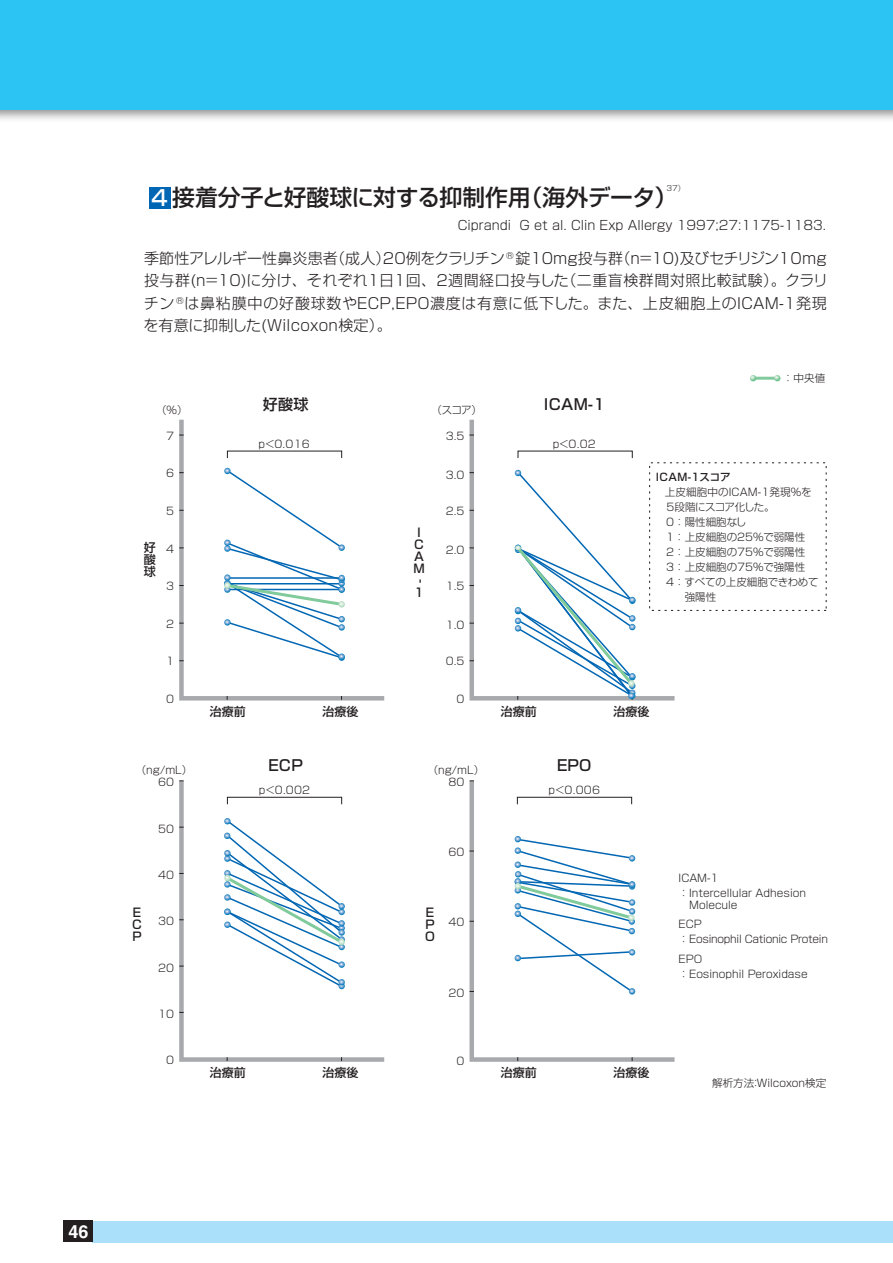
<style>
.page{position:relative;width:893px;height:1263px;background:#fff}
.page>*{position:absolute;margin:0;border:0;box-sizing:border-box;transform-origin:0 0}
.t1{font:500 22.8px "Shin Go Pro";letter-spacing:-.01em;color:#231f20}
.t2{font:700 18px "Helvetica";color:#fff}
.t3{font:300 15px/22.5px "Shin Go Pro";letter-spacing:.02em;color:#231f20;text-align:justify}
.t4{font:500 15px "Shin Go Pro";letter-spacing:.02em;color:#231f20}
.t5{font:300 12.75px "Shin Go Pro";color:#231f20}
.t6{font:500 12px/12px "Shin Go Pro";color:#231f20;text-align:justify}
.t7{font:300 10.5px/15px "Shin Go Pro";color:#231f20}
.t8{font:300 10.5px/19.5px "Shin Go Pro";letter-spacing:-.025em;color:#231f20}
.t9{font:500 10.5px "Shin Go Pro";letter-spacing:.025em;color:#231f20}
.t10{font:300 7.5px "Shin Go Pro";color:#231f20}
.s1{font-size:21.3px;color:#fff}
</style>
<div class="page">
<img style="left:0;top:109px;width:893px;height:11px">
<div style="left:0;top:0;width:893px;height:109px;background:#2bc4f3"></div>
<div style="left:93px;top:1221px;width:800px;height:21px;background:#aae0f9"></div>
<div style="left:64px;top:1221px;width:29px;height:21px;background:#231f20"></div>
<div style="left:149px;top:187px;width:21px;height:22px;background:#0166b3"></div>
<svg style="left:179px;top:419px;width:206px;height:282px"></svg>
<svg style="left:469px;top:419px;width:210px;height:282px"></svg>
<svg style="left:179px;top:781px;width:206px;height:281px"></svg>
<svg style="left:469px;top:780px;width:206px;height:282px"></svg>
<div style="left:227px;top:797px;width:115px;height:7px;border:1px solid #231f20"></div>
<div style="left:517px;top:797px;width:115px;height:7px;border:1px solid #231f20"></div>
<hr style="left:753px;top:377px;width:24px;height:3px;background:#80ca9c">
<svg style="left:223px;top:818px;width:123px;height:171px"></svg>
<svg style="left:224px;top:468px;width:121px;height:193px"></svg>
<svg style="left:514px;top:836px;width:121px;height:158px"></svg>
<svg style="left:750px;top:375px;width:6px;height:6px"></svg>
<svg style="left:774px;top:375px;width:6px;height:6px"></svg>
<svg style="left:514px;top:470px;width:121px;height:230px"></svg>
<h1 class="t1" style="left:152px;top:179px;width:527px"><span class="s1">4</span> 接着分子と好酸球に対する抑制作用（海外データ）</h1>
<p class="t10" style="left:666px;top:182px;width:20px">37）</p>
<p class="t5" style="left:458px;top:214px;width:370px">Ciprandi G et al. Clin Exp Allergy 1997;27:1175-1183.</p>
<h3 class="t3" style="left:144px;top:245px;width:686px">季節性アレルギー性鼻炎患者（成人）20例をクラリチン <sup>®</sup> 錠10mg投与群（n=10)及びセチリジン10mg投与群(n=10)に分け、それぞれ1日1回、2週間経口投与した（二重盲検群間対照比較試験）。クラリチン <sup>®</sup>は鼻粘膜中の好酸球数やECP,EPO濃度は有意に低下した。また、上皮細胞上のICAM-1発現を有意に抑制した(Wilcoxon検定）。</h3>
<h3 class="t4" style="left:263px;top:392px;width:47px">好酸球</h3>
<h3 class="t4" style="left:544px;top:392px;width:62px">ICAM-1</h3>
<p class="t7" style="left:156px;top:401px;width:33px">（％）</p>
<p class="t7" style="left:431px;top:401px;width:52px">（スコア）</p>
<p class="t7" style="left:166px;top:427px;width:9px">7</p>
<p class="t7" style="left:166px;top:465px;width:9px">6</p>
<p class="t6" style="left:144px;top:540px;width:13px">好酸球</p>
<p class="t7" style="left:166px;top:502px;width:9px">5</p>
<p class="t7" style="left:166px;top:540px;width:9px">4</p>
<p class="t7" style="left:166px;top:577px;width:9px">3</p>
<p class="t7" style="left:166px;top:615px;width:9px">2</p>
<p class="t7" style="left:166px;top:653px;width:9px">1</p>
<p class="t7" style="left:166px;top:690px;width:9px">0</p>
<p class="t7" style="left:446px;top:427px;width:20px">3.5</p>
<p class="t7" style="left:258px;top:435px;width:53px">p＜0.016</p>
<p class="t7" style="left:553px;top:435px;width:45px">p＜0.02</p>
<p class="t7" style="left:446px;top:466px;width:20px">3.0</p>
<p class="t6" style="left:413px;top:525px;width:12px;text-align:center">I<br>C<br>A<br>M</p>
<p class="t6" style="left:412px;top:583px;width:5px;rotate:-90deg">-</p>
<p class="t6" style="left:415px;top:585px;width:7px">1</p>
<p class="t7" style="left:446px;top:502px;width:20px">2.5</p>
<p class="t7" style="left:446px;top:541px;width:20px">2.0</p>
<p class="t7" style="left:446px;top:577px;width:20px">1.5</p>
<p class="t7" style="left:446px;top:617px;width:20px">1.0</p>
<p class="t7" style="left:446px;top:653px;width:20px">0.5</p>
<p class="t7" style="left:456px;top:690px;width:9px">0</p>
<p class="t7" style="left:783px;top:369px;width:44px">：中央値</p>
<p class="t9" style="left:656px;top:468px;width:76px">ICAM-1スコア</p>
<p class="t7" style="left:656px;top:483px;width:164px;text-indent:9px">上皮細胞中のICAM-1発現％を　5段階にスコア化した。<br>　0：陽性細胞なし<br>　1：上皮細胞の25％で弱陽性　2：上皮細胞の75％で弱陽性　3：上皮細胞の75％で強陽性　4：すべての上皮細胞できわめて　　　強陽性</p>
<p class="t7" style="left:136px;top:761px;width:58px">（ng/mL）</p>
<p class="t7" style="left:158px;top:773px;width:17px">60</p>
<p class="t7" style="left:158px;top:820px;width:17px">50</p>
<p class="t7" style="left:158px;top:866px;width:17px">40</p>
<p class="t6" style="left:210px;top:704px;width:37px">治療前</p>
<p class="t6" style="left:322px;top:704px;width:37px">治療後</p>
<p class="t6" style="left:501px;top:704px;width:37px">治療前</p>
<p class="t6" style="left:613px;top:704px;width:37px">治療後</p>
<h3 class="t4" style="left:268px;top:753px;width:36px">ECP</h3>
<h3 class="t4" style="left:557px;top:753px;width:36px">EPO</h3>
<p class="t7" style="left:428px;top:761px;width:58px">（ng/mL）</p>
<p class="t7" style="left:449px;top:773px;width:17px">80</p>
<p class="t7" style="left:259px;top:781px;width:53px">p＜0.002</p>
<p class="t7" style="left:549px;top:781px;width:53px">p＜0.006</p>
<p class="t7" style="left:449px;top:843px;width:17px">60</p>
<p class="t6" style="left:132px;top:905px;width:11px">E C P</p>
<p class="t6" style="left:425px;top:905px;width:11px">E P O</p>
<p class="t7" style="left:158px;top:912px;width:17px">30</p>
<p class="t7" style="left:158px;top:959px;width:17px">20</p>
<p class="t7" style="left:158px;top:1005px;width:17px">10</p>
<p class="t7" style="left:449px;top:913px;width:17px">40</p>
<p class="t7" style="left:449px;top:984px;width:17px">20</p>
<p class="t7" style="left:166px;top:1051px;width:9px">0</p>
<p class="t7" style="left:456px;top:1052px;width:9px">0</p>
<p class="t6" style="left:210px;top:1065px;width:37px">治療前</p>
<p class="t6" style="left:322px;top:1065px;width:37px">治療後</p>
<p class="t6" style="left:501px;top:1065px;width:37px">治療前</p>
<p class="t6" style="left:613px;top:1065px;width:37px">治療後</p>
<p class="t7" style="left:679px;top:869px;width:129px">ICAM-1<br>：Intercellular Adhesion</p>
<p class="t7" style="left:679px;top:894px;width:60px;line-height:19.5px">　Molecule<br>ECP</p>
<p class="t8" style="left:679px;top:928px;width:151px">：Eosinophil Cationic Protein<br>EPO</p>
<p class="t7" style="left:679px;top:965px;width:131px">：Eosinophil Peroxidase</p>
<p class="t7" style="left:712px;top:1074px;width:115px">解析方法：Wilcoxon検定</p>
<h2 class="t2" style="left:68px;top:1221px;width:22px">46</h2>
</div>
